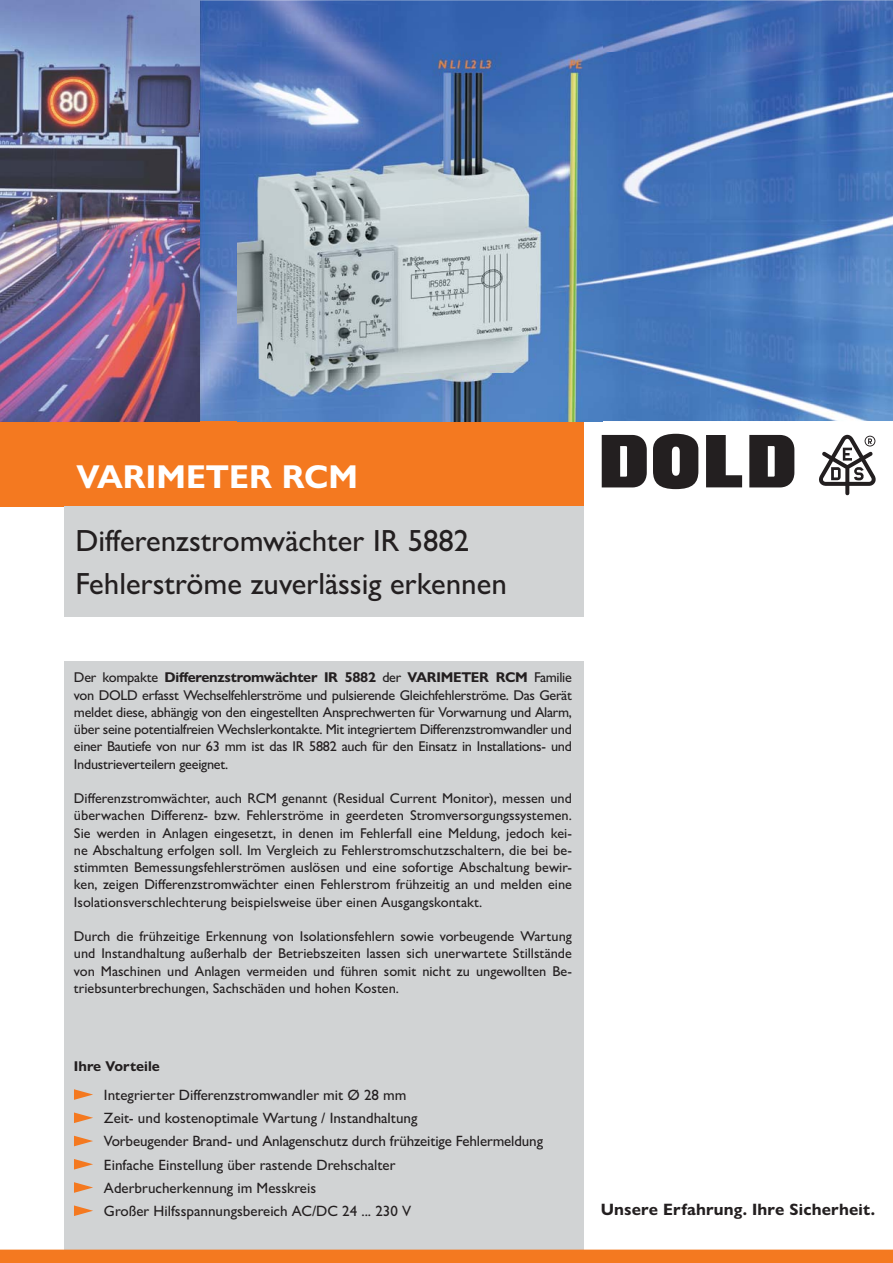
<style>
.page{position:relative;width:893px;height:1263px;background:#fff}
.page>*{position:absolute;margin:0;border:0;box-sizing:border-box;transform-origin:0 0}
.t1{font:700 33.15px "Gill Sans Nova";color:#fff}
.t2{font:500 30.75px/43.5px "Gill Sans Nova";color:#231f20}
.t3{font:700 16.5px "Gill Sans Nova";letter-spacing:.01em;color:#231f20}
.t4{font:500 15px/23.2px "Gill Sans Nova";color:#231f20}
.t5{font:500 14.25px/17.2px "Gill Sans Nova";color:#231f20;text-align:justify}
.t6{font:700 14.25px "Gill Sans Nova";color:#231f20}
.s1{font-weight:700}
</style>
<div class="page">
<img style="left:200px;top:0;width:692px;height:52px">
<img style="left:200px;top:52px;width:37px;height:369px">
<img style="left:602px;top:52px;width:290px;height:369px">
<div style="left:64px;top:661px;width:519px;height:602px;background:#d1d3d4"></div>
<div style="left:0;top:421px;width:583px;height:85px;background:#f47920"></div>
<div style="left:0;top:1250px;width:892px;height:13px;background:#f47920"></div>
<div style="left:64px;top:506px;width:519px;height:111px;background:#d1d3d4"></div>
<svg style="left:706px;top:435px;width:36px;height:52px"></svg>
<svg style="left:653px;top:434px;width:45px;height:55px"></svg>
<svg style="left:749px;top:435px;width:45px;height:52px;background:#3e3b3c"></svg>
<svg style="left:601px;top:435px;width:45px;height:52px;background:#403c3d"></svg>
<svg style="left:819px;top:435px;width:56px;height:60px"></svg>
<img style="left:0;top:0;width:200px;height:421px">
<img style="left:237px;top:43px;width:365px;height:378px">
<svg style="left:74px;top:1089px;width:19px;height:11px"></svg>
<svg style="left:74px;top:1112px;width:19px;height:11px"></svg>
<svg style="left:74px;top:1136px;width:19px;height:10px"></svg>
<svg style="left:74px;top:1159px;width:19px;height:11px"></svg>
<svg style="left:74px;top:1182px;width:19px;height:11px"></svg>
<svg style="left:74px;top:1205px;width:19px;height:11px"></svg>
<h1 class="t1" style="left:77px;top:465px;width:283px">VARIMETER RCM</h1>
<h2 class="t2" style="left:75px;top:522px;width:433px">Differenzstromwächter IR 5882<br>Fehlerströme zuverlässig erkennen</h2>
<p class="t5" style="left:74px;top:671px;width:499px">Der kompakte <span class="s1">Differenzstromwächter IR 5882</span> der <span class="s1">VARIMETER RCM</span> Familie von DOLD erfasst Wechselfehlerströme und pulsierende Gleichfehlerströme. Das Gerät meldet diese, abhängig von den eingestellten Ansprechwerten für Vorwarnung und Alarm, über seine potentialfreien Wechslerkontakte. Mit integriertem Differenzstromwandler und einer Bautiefe von nur 63 mm ist das IR 5882 auch für den Einsatz in Installations- und Industrieverteilern geeignet.</p>
<p class="t5" style="left:74px;top:791px;width:499px">Differenzstromwächter, auch RCM genannt (Residual Current Monitor), messen und überwachen Differenz- bzw. Fehlerströme in geerdeten Stromversorgungssystemen.<br>Sie werden in Anlagen eingesetzt, in denen im Fehlerfall eine Meldung, jedoch kei&shy;ne Abschaltung erfolgen soll. Im Vergleich zu Fehlerstromschutzschaltern, die bei be&shy;stimmten Bemessungsfehlerströmen auslösen und eine sofortige Abschaltung bewir&shy;ken, zeigen Differenzstromwächter einen Fehlerstrom frühzeitig an und melden eine Isolationsverschlechterung beispielsweise über einen Ausgangskontakt.</p>
<p class="t5" style="left:74px;top:929px;width:499px">Durch die frühzeitige Erkennung von Isolationsfehlern sowie vorbeugende Wartung und Instandhaltung außerhalb der Betriebszeiten lassen sich unerwartete Stillstände von Maschinen und Anlagen vermeiden und führen somit nicht zu ungewollten Be&shy;triebsunterbrechungen, Sachschäden und hohen Kosten.</p>
<p class="t6" style="left:74px;top:1061px;width:87px">Ihre Vorteile</p>
<p class="t4" style="left:104px;top:1085px;width:440px">Integrierter Differenzstromwandler mit Ø 28 mm<br>Zeit- und kostenoptimale Wartung / Instandhaltung<br>Vorbeugender Brand- und Anlagenschutz durch frühzeitige Fehlermeldung Einfache Einstellung über rastende Drehschalter<br>Aderbrucherkennung im Messkreis<br>Großer Hilfsspannungsbereich AC/DC 24 ... 230 V</p>
<p class="t3" style="left:600px;top:1204px;width:276px">Unsere Erfahrung. Ihre Sicherheit.</p>
</div>
